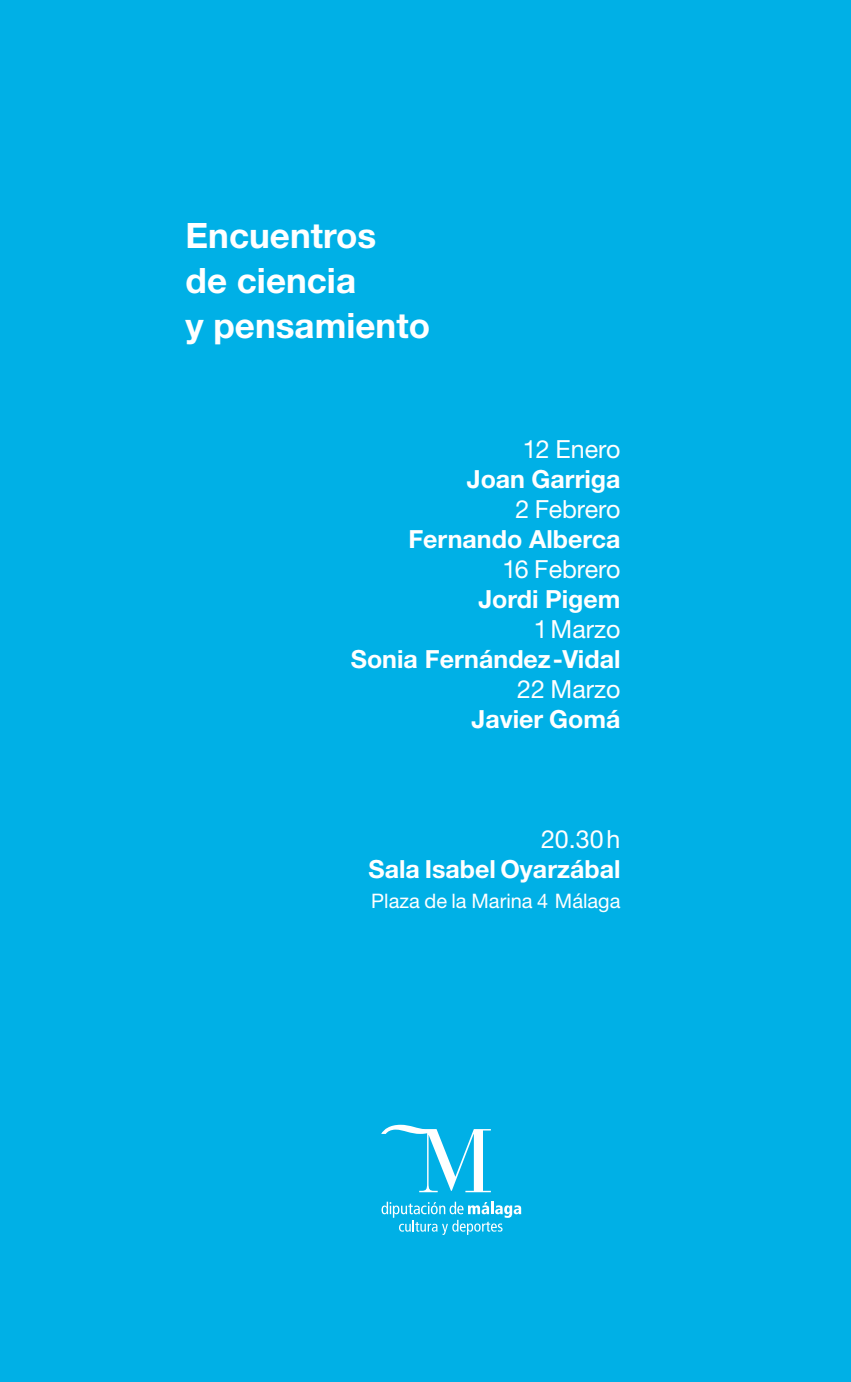
<style>
.page{position:relative;width:851px;height:1382px;background:#fff}
.page>*{position:absolute;margin:0;border:0;box-sizing:border-box;transform-origin:0 0}
.t1{font:700 35px/45px "Helvetica Neue";color:#fff}
.t2{font:700 25px "Helvetica Neue";color:#fff}
.t3{font:25px "Helvetica Neue";color:#fff}
.t4{font:20px "Helvetica Neue";color:#fff}
</style>
<div class="page">
<div style="left:0;top:0;width:850px;height:1382px;background:#00b0e6"></div>
<svg style="left:381px;top:1125px;width:110px;height:67px"></svg>
<svg style="left:381px;top:1202px;width:140px;height:33px"></svg>
<h1 class="t1" style="left:185px;top:212px;width:246px">Encuentros<br>de ciencia<br>y pensamiento</h1>
<p class="t3" style="left:523px;top:434px;width:99px">12 Enero</p>
<p class="t2" style="left:466px;top:463px;width:155px">Joan Garriga</p>
<p class="t3" style="left:515px;top:494px;width:106px">2 Febrero</p>
<p class="t2" style="left:408px;top:523px;width:214px">Fernando Alberca</p>
<p class="t3" style="left:502px;top:554px;width:119px">16 Febrero</p>
<p class="t2" style="left:478px;top:583px;width:144px">Jordi Pigem</p>
<p class="t3" style="left:533px;top:614px;width:88px">1 Marzo</p>
<p class="t2" style="left:351px;top:643px;width:271px">Sonia Fernández-Vidal</p>
<p class="t3" style="left:517px;top:674px;width:105px">22 Marzo</p>
<p class="t2" style="left:471px;top:703px;width:150px">Javier Gomá</p>
<p class="t3" style="left:541px;top:824px;width:81px">20.30 h</p>
<p class="t2" style="left:368px;top:853px;width:253px">Sala Isabel Oyarzábal</p>
<p class="t4" style="left:371px;top:888px;width:251px">Plaza de la Marina 4 Málaga</p>
</div>
